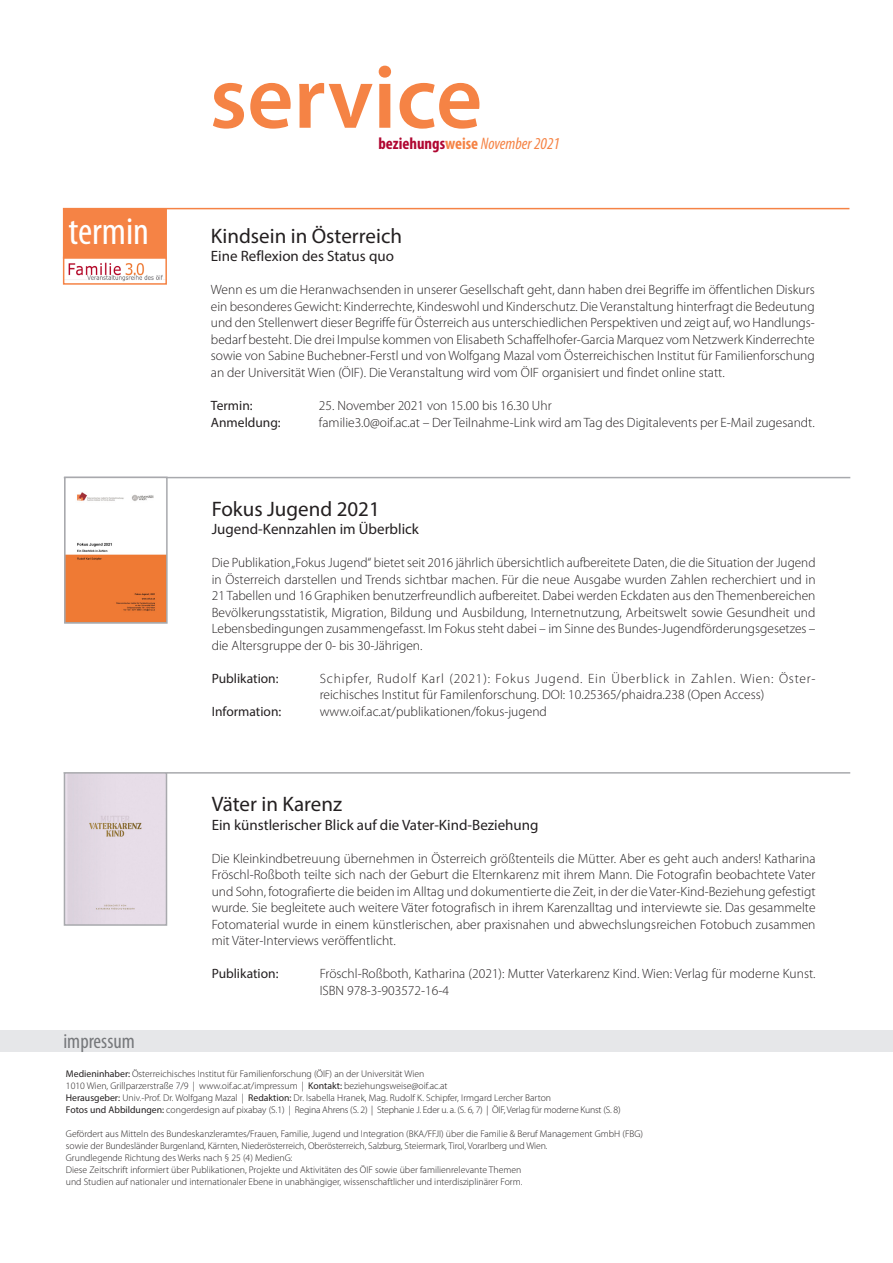
<style>
.page{position:relative;width:893px;height:1263px;background:#fff}
.page>*{position:absolute;margin:0;border:0;box-sizing:border-box;transform-origin:0 0}
.t1{font:600 90px "Myriad Pro";color:#f58345}
.t2{font:condensed 39px "Myriad Pro";color:#fff}
.Servicetext{font:21px "Myriad Pro";color:#231f20}
.t3{font:condensed 21px "Myriad Pro";color:#76787b}
.t4{font:italic condensed 16.65px "Myriad Pro";color:#f58345}
.Servicetext-2{font:15px "Myriad Pro";color:#231f20}
.Servicetext-3{font:300 13.5px/16.5px "Myriad Pro";color:#231f20;text-align:justify}
.Servicetext-4{font:300 13.5px "Myriad Pro";letter-spacing:.06em;color:#231f20}
.Servicetext-5{font:13.5px "Myriad Pro";color:#231f20}
.Impressum{font:300 9.75px "Myriad Pro";color:#231f20}
.Impressum-2{font:300 9.75px "Myriad Pro";letter-spacing:-.02em;color:#231f20}
.s1{font-weight:700;font-style:normal;color:#b00631}
.s2{font-weight:700;font-style:normal}
.s3{font-weight:400}
</style>
<div class="page">
<div style="left:0;top:1031px;width:893px;height:21px;background:#e6e7e9"></div>
<hr style="left:64px;top:477px;width:786px;height:1px;background:#a8a9ad">
<hr style="left:64px;top:772px;width:786px;height:2px;background:#a8a9ad">
<img style="left:67px;top:775px;width:97px;height:148px">
<div style="left:64px;top:772px;width:103px;height:154px;border:2px solid #a8a9ad"></div>
<img style="left:67px;top:492px;width:98px;height:129px">
<div style="left:64px;top:477px;width:104px;height:147px;border:2px solid #a8a9ad"></div>
<div style="left:63px;top:208px;width:104px;height:51px;background:#f58345"></div>
<hr style="left:63px;top:208px;width:786px;height:1px;background:#f58345">
<img style="left:66px;top:262px;width:98px;height:20px">
<div style="left:63px;top:257px;width:104px;height:28px;border:2px solid #f58345"></div>
<p class="t2" style="left:68px;top:207px;width:82px">termin</p>
<p class="t3" style="left:63px;top:1028px;width:73px">impressum</p>
<p class="t1" style="left:210px;top:40px;width:274px">service</p>
<p class="t4" style="left:378px;top:133px;width:183px"><span class="s1">beziehungs</span><span class="s2">weise</span> November 2021</p>
<p class="Servicetext" style="left:211px;top:223px;width:193px">Kindsein in Österreich</p>
<p class="Servicetext-2" style="left:211px;top:247px;width:185px">Eine Reflexion des Status quo</p>
<p class="Servicetext-3" style="left:211px;top:282px;width:605px">Wenn es um die Heranwachsenden in unserer Gesellschaft geht, dann haben drei Begriffe im öffentlichen Diskurs ein besonderes Gewicht: Kinderrechte, Kindeswohl und Kinderschutz. Die Veranstaltung hinterfragt die Bedeutung und den Stellenwert dieser Begriffe für Österreich aus unterschiedlichen Perspektiven und zeigt auf, wo Handlungs&shy;bedarf besteht. Die drei Impulse kommen von Elisabeth Schaffelhofer-Garcia Marquez vom Netzwerk Kinderrechte sowie von Sabine Buchebner-Ferstl und von Wolfgang Mazal vom Österreichischen Institut für Familienforschung an der Universität Wien (ÖIF). Die Veranstaltung wird vom ÖIF organisiert und findet online statt.</p>
<p class="Servicetext-5" style="left:211px;top:397px;width:43px">Termin:</p>
<p class="Servicetext-3" style="left:319px;top:397px;width:234px">25. November 2021 von 15.00 bis 16.30 Uhr</p>
<p class="Servicetext-5" style="left:211px;top:414px;width:71px">Anmeldung:</p>
<p class="Servicetext-3" style="left:319px;top:414px;width:497px">familie3.0@oif.ac.at – Der Teilnahme-Link wird am Tag des Digitalevents per E-Mail zugesandt.</p>
<p class="Servicetext" style="left:212px;top:496px;width:170px">Fokus Jugend 2021</p>
<p class="Servicetext-2" style="left:212px;top:520px;width:209px">Jugend-Kennzahlen im Überblick</p>
<p class="Servicetext-3" style="left:212px;top:555px;width:605px">Die Publikation „Fokus Jugend“ bietet seit 2016 jährlich übersichtlich aufbereitete Daten, die die Situation der Jugend in Österreich darstellen und Trends sichtbar machen. Für die neue Ausgabe wurden Zahlen recherchiert und in 21 Tabellen und 16 Graphiken benutzerfreundlich aufbereitet. Dabei werden Eckdaten aus den Themenbereichen Bevölkerungsstatistik, Migration, Bildung und Ausbildung, Internetnutzung, Arbeitswelt sowie Gesundheit und Lebensbedingungen zusammengefasst. Im Fokus steht dabei – im Sinne des Bundes-Jugendförderungsgesetzes – die Altersgruppe der 0- bis 30-Jährigen.</p>
<p class="Servicetext-5" style="left:212px;top:670px;width:68px">Publikation:</p>
<p class="Servicetext-4" style="left:320px;top:671px;width:497px">Schipfer, Rudolf Karl (2021): Fokus Jugend. Ein Überblick in Zahlen. Wien: Öster-</p>
<p class="Servicetext-3" style="left:320px;top:687px;width:446px">reichisches Institut für Familenforschung. DOI: 10.25365/phaidra.238 (Open Access)</p>
<p class="Servicetext-5" style="left:212px;top:703px;width:71px">Information:</p>
<p class="Servicetext-3" style="left:320px;top:703px;width:229px">www.oif.ac.at/publikationen/fokus-jugend</p>
<p class="Servicetext" style="left:212px;top:791px;width:132px">Väter in Karenz</p>
<p class="Servicetext-2" style="left:212px;top:815px;width:328px">Ein künstlerischer Blick auf die Vater-Kind-Beziehung</p>
<p class="Servicetext-3" style="left:212px;top:850px;width:605px">Die Kleinkindbetreuung übernehmen in Österreich größtenteils die Mütter. Aber es geht auch anders! Katharina Fröschl-Roßboth teilte sich nach der Geburt die Elternkarenz mit ihrem Mann. Die Fotografin beobachtete Vater und Sohn, fotografierte die beiden im Alltag und dokumentierte die Zeit, in der die Vater-Kind-Beziehung gefestigt wurde. Sie begleitete auch weitere Väter fotografisch in ihrem Karenzalltag und interviewte sie. Das gesammelte Fotomaterial wurde in einem künstlerischen, aber praxisnahen und abwechslungsreichen Fotobuch zusammen mit Väter-Interviews veröffentlicht.</p>
<p class="Servicetext-5" style="left:212px;top:965px;width:68px">Publikation:</p>
<p class="Servicetext-3" style="left:320px;top:965px;width:497px">Fröschl-Roßboth, Katharina (2021): Mutter Vaterkarenz Kind. Wien: Verlag für moderne Kunst.</p>
<p class="Servicetext-3" style="left:320px;top:982px;width:131px">ISBN 978-3-903572-16-4</p>
<p class="Impressum" style="left:66px;top:1068px;width:360px"><span class="s3">Medieninhaber:</span> Österreichisches Institut für Familienforschung (ÖIF) an der Universität Wien</p>
<p class="Impressum" style="left:66px;top:1080px;width:383px">1010 Wien, Grillparzerstraße 7/9 | www.oif.ac.at/impressum | <span class="s3">Kontakt:</span> beziehungsweise@oif.ac.at</p>
<p class="Impressum" style="left:66px;top:1092px;width:487px"><span class="s3">Herausgeber:</span> Univ.-Prof. Dr. Wolfgang Mazal | <span class="s3">Redaktion:</span> Dr. Isabella Hranek, Mag. Rudolf K. Schipfer, Irmgard Lercher Barton</p>
<p class="Impressum-2" style="left:66px;top:1104px;width:556px"><span class="s3">Fotos und Abbildungen:</span> congerdesign auf pixabay (S.1) | Regina Ahrens (S. 2) | Stephanie J. Eder u. a. (S. 6, 7) | ÖIF, Verlag für moderne Kunst (S. 8)</p>
<p class="Impressum" style="left:66px;top:1128px;width:579px">Gefördert aus Mitteln des Bundeskanzleramtes/Frauen, Familie, Jugend und Integration (BKA/FFJI) über die Familie &amp; Beruf Management GmbH (FBG)</p>
<p class="Impressum" style="left:66px;top:1140px;width:483px">sowie der Bundesländer Burgenland, Kärnten, Niederösterreich, Oberösterreich, Salzburg, Steiermark, Tirol, Vorarlberg und Wien.</p>
<p class="Impressum" style="left:66px;top:1152px;width:228px">Grundlegende Richtung des Werks nach § 25 (4) MedienG:</p>
<p class="Impressum" style="left:66px;top:1164px;width:457px">Diese Zeitschrift informiert über Publikationen, Projekte und Aktivitäten des ÖIF sowie über familienrelevante Themen</p>
<p class="Impressum" style="left:66px;top:1176px;width:458px">und Studien auf nationaler und internationaler Ebene in unabhängiger, wissenschaftlicher und interdisziplinärer Form.</p>
</div>
